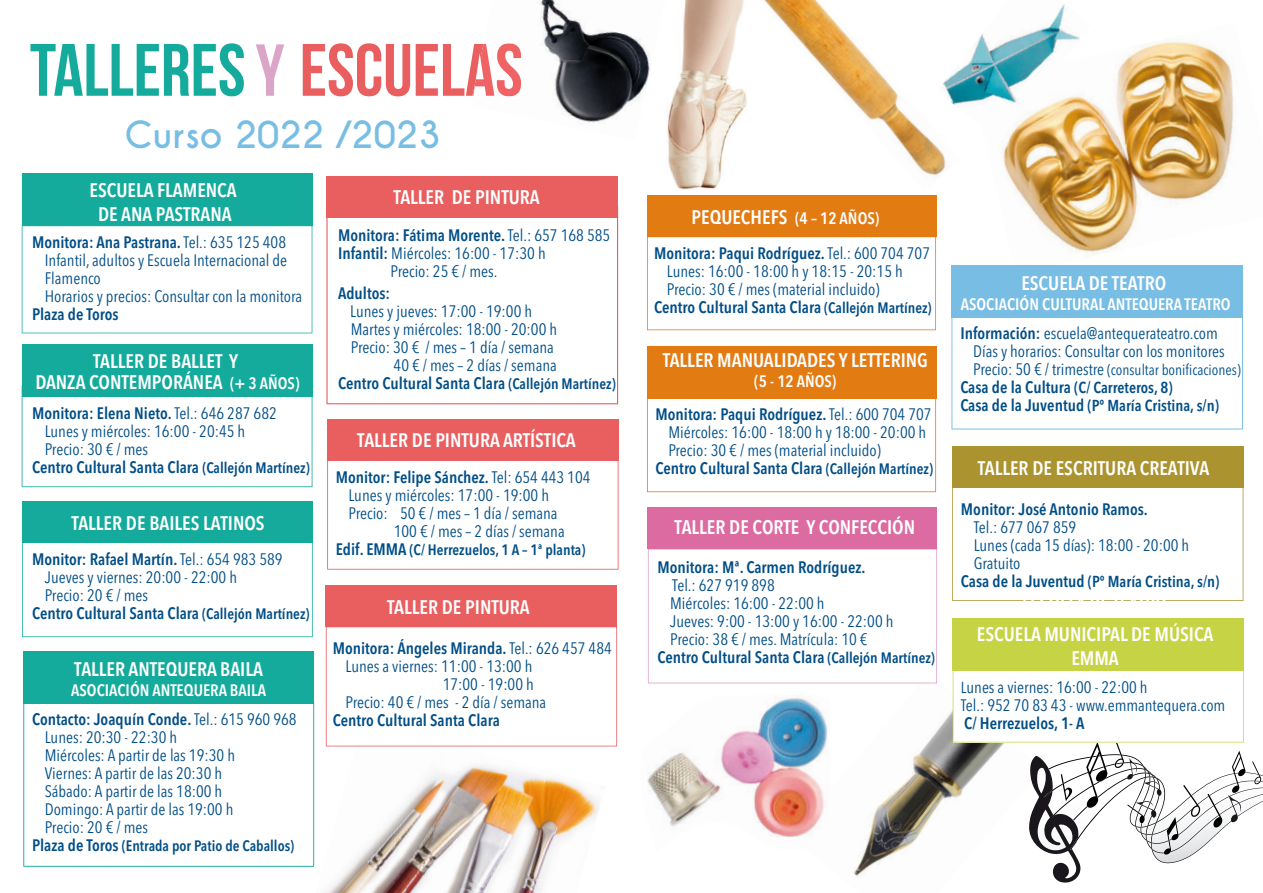
<style>
.page{position:relative;width:1263px;height:893px;background:#fff}
.page>*{position:absolute;margin:0;border:0;box-sizing:border-box;transform-origin:0 0}
.t1{font:73.95px "Bebas Neue";color:#15ab9c}
.t2{font:700 35.25px "Caviar Dreams";color:#77bde4}
.t3{font:600 condensed 19.5px/23.4px "Avenir Next LT Pro";color:#fff;text-align:center}
.t4{font:condensed 16.5px/18px "Avenir Next LT Pro";color:#004e87}
.t5{font:600 condensed 16.5px "Avenir Next LT Pro";color:#004e87}
.t6{font:600 condensed 16.5px "Avenir Next LT Pro";color:#fff}
.t7{font:600 condensed 15.75px/18px "Avenir Next LT Pro";color:#004e87}
.t8{font:600 condensed 15px "Avenir Next LT Pro";color:#004e87}
.t9{font:condensed 15px "Avenir Next LT Pro";color:#004e87}
.s1{font-size:73.35px;color:#dba5c8}
.s2{color:#e95f60}
.s3{font-weight:600}
.s4{font-size:16.5px}
.s5{font-weight:400}
.s6{font-size:15px}
.s7{font-size:15.75px}
</style>
<div class="page">
<img style="left:325px;top:720px;width:280px;height:173px">
<img style="left:1003px;top:38px;width:231px;height:219px">
<img style="left:791px;top:673px;width:162px;height:203px">
<svg style="left:326px;top:627px;width:291px;height:119px"></svg>
<img style="left:647px;top:695px;width:184px;height:158px">
<img style="left:667px;top:0;width:80px;height:190px">
<svg style="left:953px;top:670px;width:310px;height:213px"></svg>
<img style="left:960px;top:4px;width:131px;height:137px">
<img style="left:764px;top:0;width:196px;height:176px">
<svg style="left:648px;top:549px;width:289px;height:134px"></svg>
<svg style="left:22px;top:226px;width:290px;height:107px"></svg>
<svg style="left:22px;top:396px;width:290px;height:91px"></svg>
<div style="left:22px;top:174px;width:291px;height:52px;background:#15ab9c"></div>
<svg style="left:326px;top:206px;width:292px;height:198px"></svg>
<div style="left:327px;top:419px;width:292px;height:41px;background:#e95f60"></div>
<svg style="left:327px;top:460px;width:291px;height:110px"></svg>
<svg style="left:952px;top:488px;width:291px;height:113px"></svg>
<div style="left:22px;top:344px;width:291px;height:52px;background:#15ab9c"></div>
<div style="left:327px;top:176px;width:291px;height:42px;background:#e95f60"></div>
<div style="left:952px;top:446px;width:291px;height:42px;background:#ab932f"></div>
<div style="left:647px;top:508px;width:290px;height:41px;background:#dc6ba2"></div>
<svg style="left:647px;top:237px;width:289px;height:93px"></svg>
<svg style="left:647px;top:398px;width:289px;height:94px"></svg>
<svg style="left:22px;top:543px;width:291px;height:94px"></svg>
<svg style="left:951px;top:317px;width:292px;height:112px"></svg>
<div style="left:647px;top:195px;width:289px;height:42px;background:#e37b13"></div>
<div style="left:647px;top:346px;width:289px;height:52px;background:#e37b13"></div>
<div style="left:22px;top:501px;width:291px;height:42px;background:#15ab9c"></div>
<div style="left:326px;top:585px;width:291px;height:42px;background:#e95f60"></div>
<div style="left:952px;top:618px;width:292px;height:52px;background:#c6d345"></div>
<div style="left:951px;top:265px;width:292px;height:52px;background:#77bde4"></div>
<svg style="left:23px;top:703px;width:291px;height:164px"></svg>
<div style="left:23px;top:651px;width:291px;height:52px;background:#15ab9c"></div>
<img style="left:506px;top:0;width:145px;height:123px">
<img style="left:472px;top:43px;width:49px;height:53px">
<h1 class="t1" style="left:30px;top:30px;width:494px">TALLERES<span class="s1">Y</span> <span class="s2">ESCUELAS</span></h1>
<h2 class="t2" style="left:124px;top:114px;width:318px">Curso 2022 /2023</h2>
<p class="t3" style="left:90px;top:178px;width:148px">ESCUELA FLAMENCA<br>DE ANA PASTRANA</p>
<p class="t4" style="left:45px;top:233px;width:259px;text-indent:-13px"><span class="s3">Monitora: Ana Pastrana.</span> Tel.: 635 125 408<br>Infantil, adultos y Escuela Internacional de Flamenco<br>Horarios y precios: Consultar con la monitora</p>
<p class="t5" style="left:32px;top:304px;width:88px">Plaza de Toros</p>
<p class="t3" style="left:35px;top:351px;width:265px;line-height:21px">TALLER DE BALLET Y<br>DANZA CONTEMPORÁNEA <span class="s4">(+ 3 AÑOS)</span></p>
<p class="t5" style="left:32px;top:404px;width:246px">Monitora: Elena Nieto. <span class="s5">Tel.: 646 287 682</span></p>
<p class="t4" style="left:45px;top:423px;width:202px">Lunes y miércoles: 16:00 - 20:45 h</p>
<p class="t4" style="left:45px;top:441px;width:105px">Precio: 30 € / mes</p>
<p class="t5" style="left:32px;top:458px;width:279px">Centro Cultural Santa Clara <span class="s6">(Callejón Martínez)</span></p>
<p class="t3" style="left:71px;top:511px;width:195px">TALLER DE BAILES LATINOS</p>
<p class="t3" style="left:91px;top:511px;width:146px">ESCUELA DE TEATRO</p>
<p class="t5" style="left:32px;top:550px;width:252px">Monitor: Rafael Martín. <span class="s5">Tel.: 654 983 589</span></p>
<p class="t4" style="left:45px;top:568px;width:194px">Jueves y viernes: 20:00 - 22:00 h</p>
<p class="t4" style="left:45px;top:586px;width:105px">Precio: 20 € / mes</p>
<p class="t5" style="left:32px;top:604px;width:279px">Centro Cultural Santa Clara <span class="s6">(Callejón Martínez)</span></p>
<p class="t3" style="left:74px;top:657px;width:190px">TALLER ANTEQUERA BAILA</p>
<p class="t6" style="left:71px;top:680px;width:196px">ASOCIACIÓN ANTEQUERA BAILA</p>
<p class="t4" style="left:45px;top:710px;width:253px;text-indent:-13px"><span class="s3">Contacto: Joaquín Conde.</span> Tel.: 615 960 968<br>Lunes: 20:30 - 22:30 h<br>Miércoles: A partir de las 19:30 h<br>Viernes: A partir de las 20:30 h<br>Sábado: A partir de las 18:00 h<br>Domingo: A partir de las 19:00 h<br>Precio: 20 € / mes</p>
<p class="t8" style="left:32px;top:836px;width:264px"><span class="s4">Plaza de Toros</span> (Entrada por Patio de Caballos)</p>
<p class="t3" style="left:393px;top:186px;width:148px">TALLER DE PINTURA</p>
<p class="t5" style="left:338px;top:225px;width:274px">Monitora: Fátima Morente. <span class="s5">Tel.: 657 168 585</span></p>
<p class="t4" style="left:338px;top:244px;width:209px"><span class="s3">Infantil:</span> Miércoles: 16:00 - 17:30 h</p>
<p class="t4" style="left:390px;top:262px;width:108px">Precio: 25 € / mes.</p>
<p class="t5" style="left:338px;top:283px;width:54px">Adultos:</p>
<p class="t4" style="left:350px;top:302px;width:183px">Lunes y jueves: 17:00 - 19:00 h</p>
<p class="t4" style="left:351px;top:320px;width:208px">Martes y miércoles: 18:00 - 20:00 h</p>
<p class="t4" style="left:351px;top:338px;width:204px">Precio: 30 € / mes – 1 día / semana</p>
<p class="t4" style="left:394px;top:356px;width:165px">40 € / mes – 2 días / semana</p>
<p class="t5" style="left:338px;top:373px;width:279px">Centro Cultural Santa Clara <span class="s6">(Callejón Martínez)</span></p>
<p class="t3" style="left:357px;top:429px;width:220px">TALLER DE PINTURA ARTÍSTICA</p>
<p class="t5" style="left:336px;top:467px;width:256px">Monitor: Felipe Sánchez. <span class="s5">Tel: 654 443 104</span></p>
<p class="t4" style="left:348px;top:486px;width:202px">Lunes y miércoles: 17:00 - 19:00 h</p>
<p class="t4" style="left:348px;top:504px;width:211px">Precio: 50 € / mes – 1 día / semana</p>
<p class="t4" style="left:394px;top:522px;width:172px">100 € / mes – 2 días / semana</p>
<p class="t8" style="left:336px;top:540px;width:251px"><span class="s4">Edif. EMMA</span> (C/ Herrezuelos, 1 A – 1ª planta)</p>
<p class="t3" style="left:395px;top:595px;width:146px">ESCUELA DE TEATRO</p>
<p class="t3" style="left:387px;top:595px;width:144px">TALLER DE PINTURA</p>
<p class="t5" style="left:333px;top:638px;width:281px">Monitora: Ángeles Miranda. <span class="s5">Tel.: 626 457 484</span></p>
<p class="t4" style="left:345px;top:657px;width:188px">Lunes a viernes: 11:00 - 13:00 h</p>
<p class="t4" style="left:443px;top:675px;width:93px">17:00 - 19:00 h</p>
<p class="t4" style="left:345px;top:693px;width:202px">Precio: 40 € / mes - 2 día / semana</p>
<p class="t5" style="left:333px;top:710px;width:169px">Centro Cultural Santa Clara</p>
<p class="t3" style="left:680px;top:205px;width:238px">TALLER DE CORTE Y CONFECCIÓN</p>
<p class="t3" style="left:691px;top:205px;width:189px">PEQUECHEFS <span class="s4">(4 – 12 AÑOS)</span></p>
<p class="t5" style="left:654px;top:243px;width:277px">Monitora: Paqui Rodríguez. <span class="s5">Tel.: 600 704 707</span></p>
<p class="t4" style="left:667px;top:262px;width:237px">Lunes: 16:00 - 18:00 h y 18:15 - 20:15 h</p>
<p class="t4" style="left:667px;top:280px;width:214px">Precio: 30 € / mes (material incluido)</p>
<p class="t5" style="left:654px;top:297px;width:279px">Centro Cultural Santa Clara <span class="s6">(Callejón Martínez)</span></p>
<p class="t3" style="left:663px;top:348px;width:267px">TALLER MANUALIDADES Y LETTERING</p>
<p class="t6" style="left:754px;top:371px;width:84px">(5 - 12 AÑOS)</p>
<p class="t5" style="left:656px;top:404px;width:277px">Monitora: Paqui Rodríguez. <span class="s5">Tel.: 600 704 707</span></p>
<p class="t4" style="left:668px;top:423px;width:259px">Miércoles: 16:00 - 18:00 h y 18:00 - 20:00 h</p>
<p class="t4" style="left:668px;top:441px;width:214px">Precio: 30 € / mes (material incluido)</p>
<p class="t5" style="left:656px;top:458px;width:279px">Centro Cultural Santa Clara <span class="s6">(Callejón Martínez)</span></p>
<p class="t3" style="left:675px;top:516px;width:242px">TALLER DE CORTE Y CONFECCIÓN</p>
<p class="t5" style="left:657px;top:557px;width:210px">Monitora: Mª. Carmen Rodríguez.</p>
<p class="t4" style="left:672px;top:576px;width:104px">Tel.: 627 919 898</p>
<p class="t4" style="left:670px;top:594px;width:156px">Miércoles: 16:00 - 22:00 h</p>
<p class="t4" style="left:670px;top:612px;width:225px">Jueves: 9:00 - 13:00 y 16:00 - 22:00 h</p>
<p class="t4" style="left:670px;top:630px;width:199px">Precio: 38 € / mes. Matrícula: 10 €</p>
<p class="t5" style="left:657px;top:647px;width:279px">Centro Cultural Santa Clara <span class="s6">(Callejón Martínez)</span></p>
<p class="t3" style="left:1021px;top:271px;width:146px">ESCUELA DE TEATRO</p>
<p class="t6" style="left:961px;top:294px;width:271px">ASOCIACIÓN CULTURAL ANTEQUERA TEATRO</p>
<p class="t3" style="left:982px;top:274px;width:239px">ESCUELA DE IDIOMAS "GET BRIT"</p>
<p class="t4" style="left:973px;top:324px;width:253px;text-indent:-13px"><span class="s3">Información:</span> escuela@antequerateatro.com<br>Días y horarios: Consultar con los monitores</p>
<p class="t9" style="left:973px;top:360px;width:269px"><span class="s4">Precio: 50 € / trimestre</span> (consultar bonificaciones)</p>
<p class="t7" style="left:960px;top:378px;width:260px"><span class="s4">Casa de la Cultura</span> (C/ Carreteros, 8)<br><span class="s4">Casa de la Juventud</span> (Pº María Cristina, s/n)</p>
<p class="t3" style="left:978px;top:456px;width:233px">TALLER DE ESCRITURA CREATIVA</p>
<p class="t5" style="left:961px;top:500px;width:188px">Monitor: José Antonio Ramos.</p>
<p class="t4" style="left:974px;top:518px;width:217px">Tel.: 677 067 859<br>Lunes (cada 15 días): 18:00 - 20:00 h<br>Gratuito</p>
<p class="t7" style="left:961px;top:573px;width:260px"><span class="s4">Casa de la Juventud</span> (Pº María Cristina, s/n)</p>
<p class="t3" style="left:977px;top:623px;width:238px">ESCUELA MUNICIPAL DE MÚSICA<br>EMMA</p>
<p class="t4" style="left:961px;top:678px;width:266px"><span class="s7">L</span>unes a viernes: 16:00 - 22:00 h<br>Tel.: 952 70 83 43 - www.emmantequera.com</p>
<p class="t5" style="left:964px;top:713px;width:122px">C/ Herrezuelos, 1- A</p>
</div>
